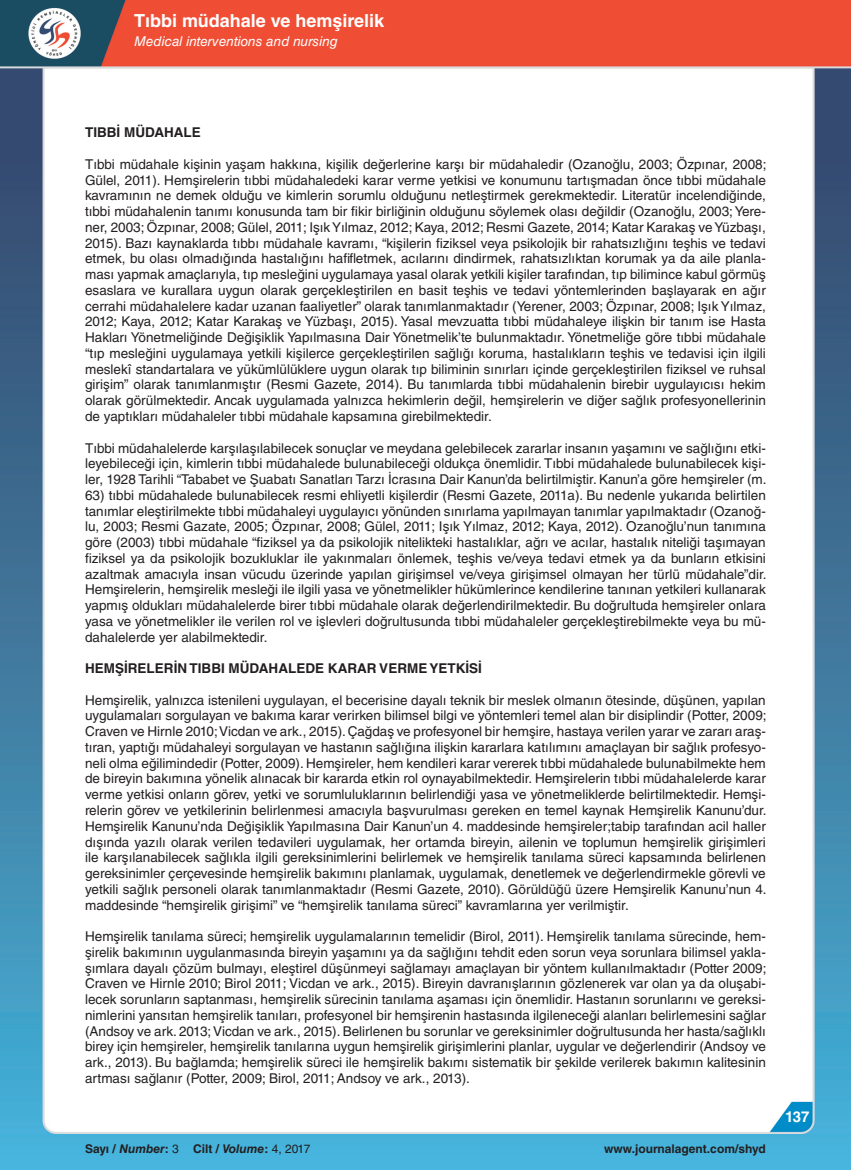
<style>
.page{position:relative;width:851px;height:1170px;background:#fff}
.page>*{position:absolute;margin:0;border:0;box-sizing:border-box;transform-origin:0 0}
.t1{font:700 18px "Helvetica LT Std";color:#fff}
.t2{font:700 15px "Helvetica LT Std";color:#fff}
.t3{font:13.5px/15.8px "Helvetica LT Std";color:#231f20;text-align:justify}
.t4{font:700 13.5px "Helvetica LT Std";color:#231f20}
.t5{font:italic 13.5px "Helvetica LT Std";color:#fff}
.t6{font:700 12px "Helvetica LT Std";color:#231f20}
.s1{font-style:italic}
.s2{font-weight:400}
</style>
<div class="page">
<img style="left:0;top:0;width:850px;height:1169px">
<p class="t1" style="left:134px;top:9px;width:252px">Tıbbi müdahale ve hemşirelik</p>
<p class="t5" style="left:134px;top:33px;width:205px">Medical interventions and nursing</p>
<p class="t4" style="left:85px;top:124px;width:117px">TIBBİ MÜDAHALE</p>
<p class="t3" style="left:85px;top:156px;width:682px">Tıbbi müdahale kişinin yaşam hakkına, kişilik değerlerine karşı bir müdahaledir (Ozanoğlu, 2003; Özpınar, 2008; Gülel, 2011). Hemşirelerin tıbbi müdahaledeki karar verme yetkisi ve konumunu tartışmadan önce tıbbi müdahale kavramının ne demek olduğu ve kimlerin sorumlu olduğunu netleştirmek gerekmektedir. Literatür incelendiğinde, tıbbi müdahalenin tanımı konusunda tam bir fikir birliğinin olduğunu söylemek olası değildir (Ozanoğlu, 2003; Yere&shy;ner, 2003; Özpınar, 2008; Gülel, 2011; Işık Yılmaz, 2012; Kaya, 2012; Resmi Gazete, 2014; Katar Karakaş ve Yüzbaşı, 2015). Bazı kaynaklarda tıbbı müdahale kavramı, “kişilerin fiziksel veya psikolojik bir rahatsızlığını teşhis ve tedavi etmek, bu olası olmadığında hastalığını hafifletmek, acılarını dindirmek, rahatsızlıktan korumak ya da aile planla&shy;ması yapmak amaçlarıyla, tıp mesleğini uygulamaya yasal olarak yetkili kişiler tarafından, tıp bilimince kabul görmüş esaslara ve kurallara uygun olarak gerçekleştirilen en basit teşhis ve tedavi yöntemlerinden başlayarak en ağır cerrahi müdahalelere kadar uzanan faaliyetler” olarak tanımlanmaktadır (Yerener, 2003; Özpınar, 2008; Işık Yılmaz, 2012; Kaya, 2012; Katar Karakaş ve Yüzbaşı, 2015). Yasal mevzuatta tıbbi müdahaleye ilişkin bir tanım ise Hasta Hakları Yönetmeliğinde Değişiklik Yapılmasına Dair Yönetmelik’te bulunmaktadır. Yönetmeliğe göre tıbbi müdahale “tıp mesleğini uygulamaya yetkili kişilerce gerçekleştirilen sağlığı koruma, hastalıkların teşhis ve tedavisi için ilgili meslekî standartalara ve yükümlülüklere uygun olarak tıp biliminin sınırları içinde gerçekleştirilen fiziksel ve ruhsal girişim” olarak tanımlanmıştır (Resmi Gazete, 2014). Bu tanımlarda tıbbi müdahalenin birebir uygulayıcısı hekim olarak görülmektedir. Ancak uygulamada yalnızca hekimlerin değil, hemşirelerin ve diğer sağlık profesyonellerinin de yaptıkları müdahaleler tıbbi müdahale kapsamına girebilmektedir.</p>
<p class="t3" style="left:85px;top:440px;width:683px">Tıbbi müdahalelerde karşılaşılabilecek sonuçlar ve meydana gelebilecek zararlar insanın yaşamını ve sağlığını etki&shy;leyebileceği için, kimlerin tıbbi müdahalede bulunabileceği oldukça önemlidir. Tıbbi müdahalede bulunabilecek kişi&shy;ler, 1928 Tarihli “Tababet ve Şuabatı Sanatları Tarzı İcrasına Dair Kanun’da belirtilmiştir. Kanun’a göre hemşireler (m.</p>
<p class="t3" style="left:85px;top:487px;width:683px">63) tıbbi müdahalede bulunabilecek resmi ehliyetli kişilerdir (Resmi Gazete, 2011a). Bu nedenle yukarıda belirtilen tanımlar eleştirilmekte tıbbi müdahaleyi uygulayıcı yönünden sınırlama yapılmayan tanımlar yapılmaktadır (Ozanoğ&shy;lu, 2003; Resmi Gazate, 2005; Özpınar, 2008; Gülel, 2011; Işık Yılmaz, 2012; Kaya, 2012). Ozanoğlu’nun tanımına göre (2003) tıbbi müdahale “fiziksel ya da psikolojik nitelikteki hastalıklar, ağrı ve acılar, hastalık niteliği taşımayan fiziksel ya da psikolojik bozukluklar ile yakınmaları önlemek, teşhis ve/veya tedavi etmek ya da bunların etkisini azaltmak amacıyla insan vücudu üzerinde yapılan girişimsel ve/veya girişimsel olmayan her türlü müdahale”dir.<br>Hemşirelerin, hemşirelik mesleği ile ilgili yasa ve yönetmelikler hükümlerince kendilerine tanınan yetkileri kullanarak yapmış oldukları müdahalelerde birer tıbbi müdahale olarak değerlendirilmektedir. Bu doğrultuda hemşireler onlara yasa ve yönetmelikler ile verilen rol ve işlevleri doğrultusunda tıbbi müdahaleler gerçekleştirebilmekte veya bu mü&shy;dahalelerde yer alabilmektedir.</p>
<p class="t4" style="left:85px;top:660px;width:398px">HEMŞİRELERİN TIBBI MÜDAHALEDE KARAR VERME YETKİSİ</p>
<p class="t3" style="left:85px;top:692px;width:683px">Hemşirelik, yalnızca istenileni uygulayan, el becerisine dayalı teknik bir meslek olmanın ötesinde, düşünen, yapılan uygulamaları sorgulayan ve bakıma karar verirken bilimsel bilgi ve yöntemleri temel alan bir disiplindir (Potter, 2009; Craven ve Hirnle 2010; Vicdan ve ark., 2015). Çağdaş ve profesyonel bir hemşire, hastaya verilen yarar ve zararı araş&shy;tıran, yaptığı müdahaleyi sorgulayan ve hastanın sağlığına ilişkin kararlara katılımını amaçlayan bir sağlık profesyo&shy;neli olma eğilimindedir (Potter, 2009). Hemşireler, hem kendileri karar vererek tıbbi müdahalede bulunabilmekte hem de bireyin bakımına yönelik alınacak bir kararda etkin rol oynayabilmektedir. Hemşirelerin tıbbi müdahalelerde karar verme yetkisi onların görev, yetki ve sorumluluklarının belirlendiği yasa ve yönetmeliklerde belirtilmektedir. Hemşi&shy;relerin görev ve yetkilerinin belirlenmesi amacıyla başvurulması gereken en temel kaynak Hemşirelik Kanunu’dur.<br>Hemşirelik Kanunu’nda Değişiklik Yapılmasına Dair Kanun’un 4. maddesinde hemşireler;tabip tarafından acil haller dışında yazılı olarak verilen tedavileri uygulamak, her ortamda bireyin, ailenin ve toplumun hemşirelik girişimleri ile karşılanabilecek sağlıkla ilgili gereksinimlerini belirlemek ve hemşirelik tanılama süreci kapsamında belirlenen gereksinimler çerçevesinde hemşirelik bakımını planlamak, uygulamak, denetlemek ve değerlendirmekle görevli ve yetkili sağlık personeli olarak tanımlanmaktadır (Resmi Gazete, 2010). Görüldüğü üzere Hemşirelik Kanunu’nun 4. maddesinde “hemşirelik girişimi” ve “hemşirelik tanılama süreci” kavramlarına yer verilmiştir.</p>
<p class="t3" style="left:85px;top:928px;width:682px">Hemşirelik tanılama süreci; hemşirelik uygulamalarının temelidir (Birol, 2011). Hemşirelik tanılama sürecinde, hem&shy;şirelik bakımının uygulanmasında bireyin yaşamını ya da sağlığını tehdit eden sorun veya sorunlara bilimsel yakla&shy;şımlara dayalı çözüm bulmayı, eleştirel düşünmeyi sağlamayı amaçlayan bir yöntem kullanılmaktadır (Potter 2009; Craven ve Hirnle 2010; Birol 2011; Vicdan ve ark., 2015). Bireyin davranışlarının gözlenerek var olan ya da oluşabi&shy;lecek sorunların saptanması, hemşirelik sürecinin tanılama aşaması için önemlidir. Hastanın sorunlarını ve gereksi&shy;nimlerini yansıtan hemşirelik tanıları, profesyonel bir hemşirenin hastasında ilgileneceği alanları belirlemesini sağlar (Andsoy ve ark. 2013; Vicdan ve ark., 2015). Belirlenen bu sorunlar ve gereksinimler doğrultusunda her hasta/sağlıklı birey için hemşireler, hemşirelik tanılarına uygun hemşirelik girişimlerini planlar, uygular ve değerlendirir (Andsoy ve ark., 2013). Bu bağlamda; hemşirelik süreci ile hemşirelik bakımı sistematik bir şekilde verilerek bakımın kalitesinin artması sağlanır (Potter, 2009; Birol, 2011; Andsoy ve ark., 2013).</p>
<p class="t6" style="left:85px;top:1141px;width:227px">Sayı / <span class="s1">Number</span>: <span class="s2">3</span> Cilt / <span class="s1">Volume</span>: <span class="s2">4, 2017</span></p>
<p class="t6" style="left:604px;top:1141px;width:163px">www.journalagent.com/shyd</p>
<p class="t2" style="left:784px;top:1107px;width:26px">137</p>
</div>
